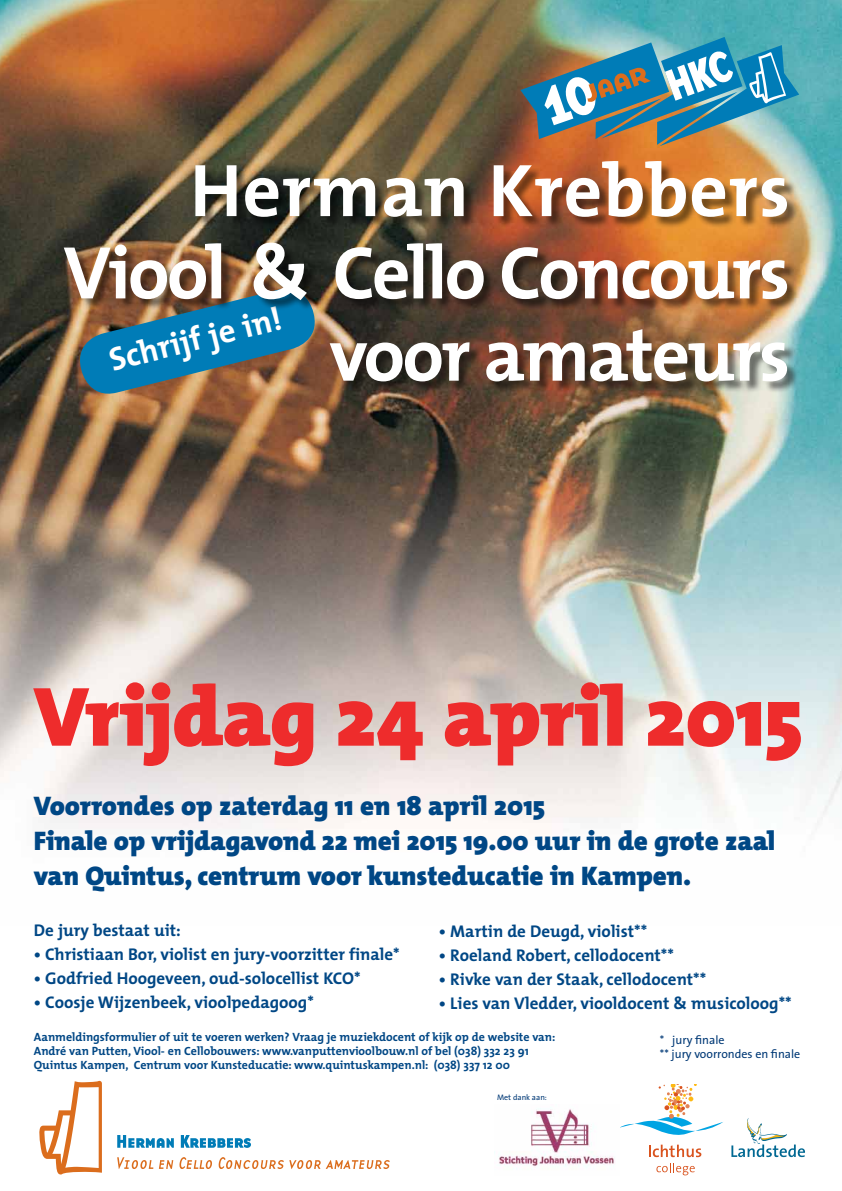
<style>
.page{position:relative;width:842px;height:1191px;background:#fff}
.page>*{position:absolute;margin:0;border:0;box-sizing:border-box;transform-origin:0 0}
.t1{font:900 85px "The Mix";letter-spacing:-.01em;color:#ee2c2c}
.t2{font:700 75.3px/82.3px "The Mix";letter-spacing:-.035em;color:#fff;text-align:right}
.t3{font:700 33px "The Mix";color:#fff}
.t4{font:900 27px/35px "The Mix";letter-spacing:-.005em;color:#004785}
.t5{font:700 17px "The Mix";color:#004785}
.t6{font:700 12px/14.4px "The Mix";color:#004785}
.t7{font:12px/14.4px "The Sans";color:#003976}
.t8{font:8px "The Sans";color:#003976}
</style>
<div class="page">
<img style="left:0;top:0;width:842px;height:831px">
<svg style="left:39px;top:1080px;width:63px;height:94px"></svg>
<svg style="left:117px;top:1135px;width:57px;height:12px"></svg>
<svg style="left:181px;top:1135px;width:70px;height:12px"></svg>
<svg style="left:117px;top:1157px;width:36px;height:12px"></svg>
<svg style="left:159px;top:1160px;width:14px;height:8px"></svg>
<svg style="left:179px;top:1157px;width:33px;height:12px"></svg>
<svg style="left:218px;top:1157px;width:172px;height:12px"></svg>
<svg style="left:74px;top:394px;width:247px;height:5px"></svg>
<div style="left:66px;top:163px;width:733px;height:231px;background:#000;opacity:.5"></div>
<svg style="left:649px;top:1144px;width:52px;height:13px"></svg>
<svg style="left:656px;top:1163px;width:39px;height:12px"></svg>
<svg style="left:620px;top:1084px;width:103px;height:51px"></svg>
<svg style="left:731px;top:1118px;width:74px;height:39px"></svg>
<img style="left:494px;top:1109px;width:121px;height:61px">
<img style="left:520px;top:37px;width:279px;height:109px">
<h2 class="t2" style="left:64px;top:148px;width:728px">Herman Krebbers<br>Viool &amp; Cello Concours voor amateurs</h2>
<h3 class="t3" style="left:103px;top:334px;width:178px;rotate:-14deg">Schrijf je in!</h3>
<h1 class="t1" style="left:34px;top:645px;width:771px">Vrijdag 24 april 2015</h1>
<h3 class="t4" style="left:34px;top:788px;width:743px">Voorrondes op zaterdag 11 en 18 april 2015<br>Finale op vrijdagavond 22 mei 2015 19.00 uur in de grote zaal van Quintus, centrum voor kunsteducatie in Kampen.</h3>
<p class="t5" style="left:34px;top:916px;width:149px">De jury bestaat uit:</p>
<p class="t5" style="left:34px;top:940px;width:367px">• Christiaan Bor, violist en jury-voorzitter finale*</p>
<p class="t5" style="left:34px;top:964px;width:328px">• Godfried Hoogeveen, oud-solocellist KCO*</p>
<p class="t5" style="left:34px;top:988px;width:282px">• Coosje Wijzenbeek, vioolpedagoog*</p>
<p class="t6" style="left:34px;top:1029px;width:523px">Aanmeldingsformulier of uit te voeren werken? Vraag je muziekdocent of kijk op de website van:<br>André van Putten, Viool- en Cellobouwers: www.vanputtenvioolbouw.nl of bel (038) 332 23 91<br>Quintus Kampen, Centrum voor Kunsteducatie: www.quintuskampen.nl: (038) 337 12 00</p>
<p class="t5" style="left:439px;top:916px;width:210px">• Martin de Deugd, violist**</p>
<p class="t5" style="left:439px;top:940px;width:236px">• Roeland Robert, cellodocent**</p>
<p class="t5" style="left:439px;top:964px;width:269px">• Rivke van der Staak, cellodocent**</p>
<p class="t5" style="left:439px;top:988px;width:354px">• Lies van Vledder, viooldocent &amp; musicoloog**</p>
<p class="t7" style="left:660px;top:1032px;width:142px">* jury finale<br>** jury voorrondes en finale</p>
<p class="t8" style="left:497px;top:1090px;width:51px">Met dank aan:</p>
</div>
